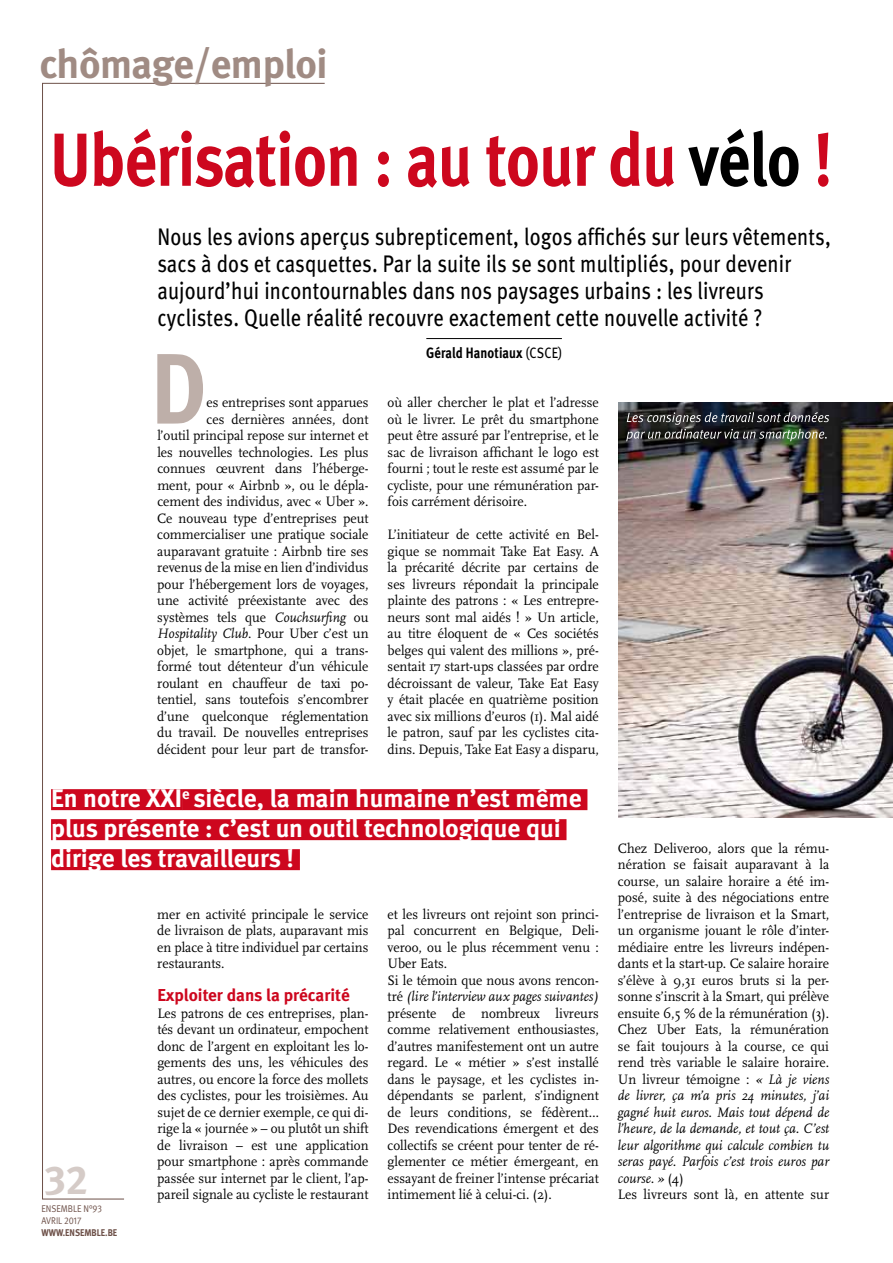
<style>
.page{position:relative;width:893px;height:1263px;background:#fff}
.page>*{position:absolute;margin:0;border:0;box-sizing:border-box;transform-origin:0 0}
.t1{font:700 100.05px "Meta";color:#beafa9;scale:.9 1}
.t2{font:700 75px "Meta";letter-spacing:-.01em;color:#cd071e;scale:.85 1}
.t3{font:700 40.5px "Meta";letter-spacing:-.01em;color:#a08b83}
.t4{font:40.5px "Meta Bold Expert";color:#d5cbc7}
.t5{font:700 25.5px/30px "Meta";color:#fff}
.t6{font:24px/27px "Meta";letter-spacing:.01em;color:#000;scale:.85 1}
.t7{font:700 17.25px "Meta";color:#cd071e}
.t8{font:700 15px "Meta";letter-spacing:.01em;color:#000;scale:.85 1}
.t9{font:14.25px/16.5px "Scala";color:#000;text-align:justify;scale:.95 1}
.t10{font:9.75px/12px "Meta Normal";color:#6d5048;scale:.9 1}
.t11{font:700 9.75px "Meta";letter-spacing:.045em;color:#6d5048;scale:.9 1}
.s1{color:#000}
.s2{font-weight:400}
.s3{font-style:italic}
.s4{font-family:"Meta Normal Expert"}
</style>
<div class="page">
<svg style="left:42px;top:83px;width:283px;height:1116px"></svg>
<div style="left:51px;top:789px;width:131px;height:21px;background:#cd071e"></div>
<div style="left:182px;top:789px;width:405px;height:21px;background:#cd071e"></div>
<div style="left:51px;top:819px;width:515px;height:21px;background:#cd071e"></div>
<div style="left:51px;top:849px;width:249px;height:21px;background:#cd071e"></div>
<img style="left:618px;top:402px;width:275px;height:415px">
<hr style="left:426px;top:338px;width:136px;height:1px;background:#000">
<img style="left:626px;top:412px;width:203px;height:29px">
<h3 class="t3" style="left:40px;top:40px;width:290px">chômage/emploi</h3>
<h2 class="t2" style="left:50px;top:115px;width:922px">Ubérisation : au tour du <span class="s1">vélo</span> !</h2>
<p class="t6" style="left:157px;top:223px;width:794px">Nous les avions aperçus subrepticement, logos affichés sur leurs vêtements, sacs à dos et casquettes. Par la suite ils se sont multipliés, pour devenir aujourd’hui incontournables dans nos paysages urbains : les livreurs cyclistes. Quelle réalité recouvre exactement cette nouvelle activité ?</p>
<p class="t8" style="left:426px;top:344px;width:161px">Gérald Hanotiaux <span class="s2">(CSCE)</span></p>
<h1 class="t1" style="left:151px;top:329px;width:63px">D</h1>
<p class="t9" style="left:388px;top:394px;width:224px">où aller chercher le plat et l’adresse où le livrer. Le prêt du smartphone peut être assuré par l’entreprise, et le sac de livraison affichant le logo est fourni ; tout le reste est assumé par le cycliste, pour une rémunération par&shy;fois carrément dérisoire.</p>
<p class="t9" style="left:388px;top:526px;width:224px">L’initiateur de cette activité en Bel&shy;gique se nommait Take Eat Easy. A la précarité décrite par certains de ses livreurs répondait la principale plainte des patrons : « Les entrepre&shy;neurs sont mal aidés ! » Un article, au titre éloquent de « Ces sociétés belges qui valent des millions », pré&shy;sentait 17 start-ups classées par ordre décroissant de valeur, Take Eat Easy y était placée en quatrième position avec six millions d’euros (1). Mal aidé le patron, sauf par les cyclistes cita&shy;dins. Depuis, Take Eat Easy a disparu,</p>
<p class="t9" style="left:157px;top:394px;width:224px;text-align:right">es entreprises sont apparues<br>ces dernières années, dont<br>l’outil principal repose sur internet et les nouvelles technologies. Les plus connues œuvrent dans l’héberge&shy;ment, pour « Airbnb », ou le dépla&shy;cement des individus, avec « Uber ».<br>Ce nouveau type d’entreprises peut commercialiser une pratique sociale auparavant gratuite : Airbnb tire ses revenus de la mise en lien d’individus pour l’hébergement lors de voyages, une activité préexistante avec des systèmes tels que <span class="s3">Couchsurfing</span> ou <span class="s3">Hospitality Club</span>. Pour Uber c’est un objet, le smartphone, qui a trans&shy;formé tout détenteur d’un véhicule roulant en chauffeur de taxi po&shy;tentiel, sans toutefois s’encombrer d’une quelconque réglementation du travail. De nouvelles entreprises décident pour leur part de transfor-</p>
<h3 class="t5" style="left:51px;top:783px;width:532px">En notre XXI<sup>e</sup> siècle, la main humaine n’est même plus présente : c’est un outil technologique qui dirige les travailleurs !</h3>
<h3 class="t4" style="left:45px;top:1155px;width:45px">32</h3>
<p class="t10" style="left:41px;top:1203px;width:69px">ENSEMBLE N°<span class="s4">93<br></span>AVRIL <span class="s4">2017</span></p>
<p class="t11" style="left:41px;top:1227px;width:10px">www</p>
<p class="t11" style="left:63px;top:1227px;width:62px">.ensemble.be</p>
<p class="t9" style="left:157px;top:906px;width:224px">mer en activité principale le service de livraison de plats, auparavant mis en place à titre individuel par certains restaurants.</p>
<p class="t7" style="left:157px;top:985px;width:194px">Exploiter dans la précarité</p>
<p class="t9" style="left:157px;top:1005px;width:224px">Les patrons de ces entreprises, plan&shy;tés devant un ordinateur, empochent donc de l’argent en exploitant les lo&shy;gements des uns, les véhicules des autres, ou encore la force des mollets des cyclistes, pour les troisièmes. Au sujet de ce dernier exemple, ce qui di&shy;rige la « journée » – ou plutôt un shift de livraison – est une application pour smartphone : après commande passée sur internet par le client, l’ap&shy;pareil signale au cycliste le restaurant</p>
<p class="t9" style="left:388px;top:906px;width:224px;text-align:left">et les livreurs ont rejoint son princi&shy;pal concurrent en Belgique, Deli&shy;veroo, ou le plus récemment venu :<br>Uber Eats.<br>Si le témoin que nous avons rencon&shy;tré <span class="s3">(lire l’interview aux pages suivantes) </span>présente de nombreux livreurs comme relativement enthousiastes, d’autres manifestement ont un autre regard. Le « métier » s’est installé dans le paysage, et les cyclistes in&shy;dépendants se parlent, s’indignent de leurs conditions, se fédèrent… Des revendications émergent et des collectifs se créent pour tenter de ré&shy;glementer ce métier émergeant, en essayant de freiner l’intense précariat intimement lié à celui-ci. (2).</p>
<p class="t9" style="left:618px;top:840px;width:224px;text-align:left">Chez Deliveroo, alors que la rému&shy;nération se faisait auparavant à la course, un salaire horaire a été im&shy;posé, suite à des négociations entre l’entreprise de livraison et la Smart, un organisme jouant le rôle d’inter&shy;médiaire entre les livreurs indépen&shy;dants et la start-up. Ce salaire horaire s’élève à 9,31 euros bruts si la per&shy;sonne s’inscrit à la Smart, qui prélève ensuite 6,5 % de la rémunération (3).<br>Chez Uber Eats, la rémunération se fait toujours à la course, ce qui rend très variable le salaire horaire.<br>Un livreur témoigne : <span class="s3">« Là je viens de livrer, ça m’a pris 24 minutes, j’ai gagné huit euros. Mais tout dépend de l’heure, de la demande, et tout ça. C’est leur algorithme qui calcule combien tu seras payé. Parfois c’est trois euros par course. »</span> (4)<br>Les livreurs sont là, en attente sur</p>
</div>
